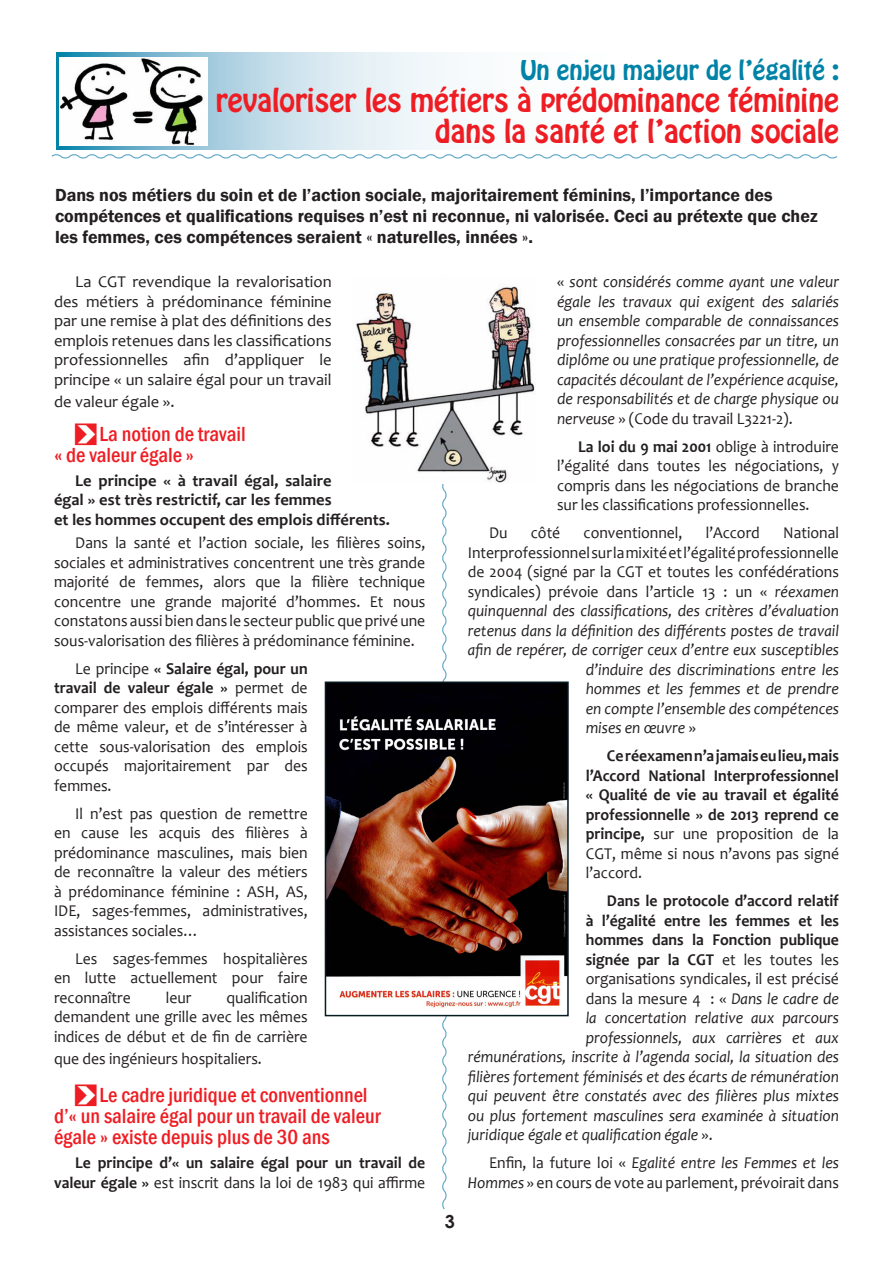
<style>
.page{position:relative;width:893px;height:1263px;background:#fff}
.page>*{position:absolute;margin:0;border:0;box-sizing:border-box;transform-origin:0 0}
.txt_courant_3_col{font:28.5px/31.5px "Hobo Std";color:#ee1d23;text-align:right}
.txt_courant_3_col-2{font:24px "Hobo Std";color:#0182a7}
.accroche_texte_coura{font:500 condensed 21px/21px "Franklin Gothic";color:#ee1d23}
.txt_courant_3_col-3{font:600 18px/21px "Franklin Gothic";color:#231f20}
.t1{font:700 18px "Century Gothic";color:#231f20}
.txt_courant_3_col-4{font:16.5px/19.5px "Candara";color:#231f20;text-align:justify;scale:.95 1}
.txt_courant_3_col-5{font:italic 16.5px/19.5px "Candara";color:#231f20;text-align:justify;scale:.95 1}
.txt_courant_3_col-6{font:700 16.5px/19.5px "Candara";color:#231f20;text-align:right;scale:.95 1}
.txt_courant_3_col-7{font:16.5px/19.5px "Candara";color:#231f20;text-align:justify}
.txt_courant_3_col-8{font:700 16.5px/19.5px "Candara";color:#231f20}
.s1{font-family:"Arrowstfb";font-weight:400;font-stretch:normal}
.s2{font-weight:700}
.s3{font-weight:400}
.s4{font-style:normal}
.s5{font-style:italic}
</style>
<div class="page">
<svg style="left:56px;top:53px;width:391px;height:97px"></svg>
<svg style="left:440px;top:484px;width:8px;height:726px"></svg>
<svg style="left:51px;top:154px;width:786px;height:5px"></svg>
<img style="left:328px;top:684px;width:238px;height:329px">
<div style="left:325px;top:681px;width:244px;height:335px;border:2px solid #061b21"></div>
<img style="left:356px;top:285px;width:179px;height:198px">
<img style="left:60px;top:58px;width:147px;height:88px">
<p class="txt_courant_3_col-2" style="left:520px;top:54px;width:320px">Un enjeu majeur de l’égalité :</p>
<p class="txt_courant_3_col" style="left:216px;top:85px;width:625px">revaloriser les métiers à prédominance féminine dans la santé et l’action sociale</p>
<p class="txt_courant_3_col-3" style="left:55px;top:185px;width:764px">Dans nos métiers du soin et de l’action sociale, majoritairement féminins, l’importance des compétences et qualifications requises n’est ni reconnue, ni valorisée. Ceci au prétexte que chez les femmes, ces compétences seraient « naturelles, innées ».</p>
<p class="txt_courant_3_col-7" style="left:54px;top:272px;width:279px;text-indent:21px">La CGT revendique la revalorisation des métiers à prédominance féminine par une remise à plat des définitions des emplois retenues dans les classifications professionnelles afin d’appliquer le principe « un salaire égal pour un travail</p>
<p class="txt_courant_3_col-7" style="left:54px;top:392px;width:122px">de valeur égale ».</p>
<p class="accroche_texte_coura" style="left:54px;top:423px;width:193px;text-indent:21px"><span class="s1">F</span>La notion de travail « de valeur égale »</p>
<p class="txt_courant_3_col-8" style="left:54px;top:470px;width:338px;text-indent:21px">Le principe « à travail égal, salaire<br>égal » est très restrictif, car les femmes<br>et les hommes occupent des emplois différents.</p>
<p class="txt_courant_3_col-4" style="left:54px;top:533px;width:392px;text-indent:21px">Dans la santé et l’action sociale, les filières soins, sociales et administratives concentrent une très grande majorité de femmes, alors que la filière technique concentre une grande majorité d’hommes. Et nous constatons aussi bien dans le secteur public que privé une sous-valorisation des filières à prédominance féminine.</p>
<p class="txt_courant_3_col-4" style="left:54px;top:659px;width:269px;text-indent:21px">Le principe <span class="s2">« Salaire égal, pour un travail de valeur égale »</span> permet de comparer des emplois différents mais de même valeur, et de s’intéresser à cette sous-valorisation des emplois occupés majoritairement par des femmes.</p>
<p class="txt_courant_3_col-4" style="left:54px;top:804px;width:269px;text-indent:21px">Il n’est pas question de remettre en cause les acquis des filières à prédominance masculines, mais bien de reconnaître la valeur des métiers à prédominance féminine : ASH, AS, IDE, sages-femmes, administratives, assistances sociales…</p>
<p class="txt_courant_3_col-4" style="left:54px;top:949px;width:269px;text-indent:21px">Les sages-femmes hospitalières en lutte actuellement pour faire reconnaître</p>
<p class="txt_courant_3_col-4" style="left:54px;top:988px;width:269px;text-indent:172px">qualification demandent une grille avec les mêmes indices de début et de fin de carrière</p>
<p class="txt_courant_3_col-4" style="left:54px;top:1049px;width:220px">que des ingénieurs hospitaliers.</p>
<p class="accroche_texte_coura" style="left:54px;top:1085px;width:328px;text-indent:21px"><span class="s1">F</span>Le cadre juridique et conventionnel d’« un salaire égal pour un travail de valeur égale » existe depuis plus de 30 ans</p>
<p class="txt_courant_3_col-6" style="left:54px;top:1153px;width:392px">Le principe d’« un salaire égal pour un travail de valeur égale » <span class="s3">est inscrit dans la loi de 1983 qui affirme</span></p>
<p class="txt_courant_3_col-4" style="left:166px;top:988px;width:28px">leur</p>
<p class="t1" style="left:445px;top:1208px;width:12px">3</p>
<p class="txt_courant_3_col-5" style="left:557px;top:272px;width:298px"><span class="s4">«</span> sont considérés comme ayant une valeur égale les travaux qui exigent des salariés un ensemble comparable de connaissances professionnelles consacrées par un titre, un diplôme ou une pratique professionnelle, de capacités découlant de l’expérience acquise, de responsabilités et de charge physique ou nerveuse <span class="s4">» (Code du travail L3221-2).</span></p>
<p class="txt_courant_3_col-4" style="left:557px;top:436px;width:298px;text-indent:21px"><span class="s2">La loi du 9 mai 2001</span> oblige à introduire l’égalité dans toutes les négociations, y compris dans les négociations de branche sur les classifications professionnelles.</p>
<p class="txt_courant_3_col-4" style="left:489px;top:523px;width:21px">Du</p>
<p class="txt_courant_3_col-4" style="left:531px;top:523px;width:33px">côté</p>
<p class="txt_courant_3_col-4" style="left:584px;top:523px;width:105px">conventionnel,</p>
<p class="txt_courant_3_col-4" style="left:706px;top:523px;width:58px">l’Accord</p>
<p class="txt_courant_3_col-4" style="left:783px;top:523px;width:60px">National</p>
<p class="txt_courant_3_col-4" style="left:468px;top:542px;width:392px">Interprofessionnel sur la mixité et l’égalité professionnelle</p>
<p class="txt_courant_3_col-4" style="left:468px;top:562px;width:392px">de 2004 (signé par la CGT et toutes les confédérations</p>
<p class="txt_courant_3_col-4" style="left:468px;top:581px;width:392px">syndicales) prévoie dans l’article 13 : un « <span class="s5">réexamen</span></p>
<p class="txt_courant_3_col-5" style="left:468px;top:601px;width:392px">quinquennal des classifications, des critères d’évaluation</p>
<p class="txt_courant_3_col-5" style="left:468px;top:620px;width:392px">retenus dans la définition des différents postes de travail</p>
<p class="txt_courant_3_col-5" style="left:468px;top:640px;width:392px">afin de repérer, de corriger ceux d’entre eux susceptibles</p>
<p class="txt_courant_3_col-5" style="left:586px;top:659px;width:268px">d’induire des discriminations entre les</p>
<p class="txt_courant_3_col-5" style="left:586px;top:679px;width:268px">hommes et les femmes et de prendre</p>
<p class="txt_courant_3_col-5" style="left:586px;top:698px;width:268px">en compte l’ensemble des compétences</p>
<p class="txt_courant_3_col-5" style="left:586px;top:718px;width:117px">mises en œuvre <span class="s4">»</span></p>
<p class="txt_courant_3_col-6" style="left:586px;top:746px;width:268px;text-align:justify;text-indent:21px">Ce réexamen n’a jamais eu lieu, mais l’Accord National Interprofessionnel « Qualité de vie au travail et égalité professionnelle » de 2013 reprend ce principe, <span class="s3">sur une proposition de la CGT, même si nous n’avons pas signé l’accord.</span></p>
<p class="txt_courant_3_col-6" style="left:607px;top:891px;width:246px">Dans le protocole d’accord relatif</p>
<p class="txt_courant_3_col-6" style="left:586px;top:910px;width:268px">à l’égalité entre les femmes et les</p>
<p class="txt_courant_3_col-6" style="left:586px;top:930px;width:268px">hommes dans la Fonction publique</p>
<p class="txt_courant_3_col-6" style="left:586px;top:949px;width:268px">signée par la CGT <span class="s3">et les toutes les</span></p>
<p class="txt_courant_3_col-4" style="left:586px;top:969px;width:268px">organisations syndicales, il est précisé</p>
<p class="txt_courant_3_col-4" style="left:586px;top:988px;width:268px">dans la mesure 4 : « <span class="s5">Dans le cadre de</span></p>
<p class="txt_courant_3_col-5" style="left:586px;top:1008px;width:268px">la concertation relative aux parcours</p>
<p class="txt_courant_3_col-5" style="left:586px;top:1027px;width:268px">professionnels, aux carrières et aux</p>
<p class="txt_courant_3_col-5" style="left:468px;top:1047px;width:392px">rémunérations, inscrite à l’agenda social, la situation des</p>
<p class="txt_courant_3_col-5" style="left:468px;top:1066px;width:392px">filières fortement féminisés et des écarts de rémunération</p>
<p class="txt_courant_3_col-5" style="left:468px;top:1086px;width:392px">qui peuvent être constatés avec des filières plus mixtes</p>
<p class="txt_courant_3_col-5" style="left:468px;top:1105px;width:392px">ou plus fortement masculines sera examinée à situation</p>
<p class="txt_courant_3_col-5" style="left:468px;top:1125px;width:259px">juridique égale et qualification égale <span class="s4">».</span></p>
<p class="txt_courant_3_col-4" style="left:468px;top:1153px;width:392px;text-align:right">Enfin, la future loi « <span class="s5">Egalité entre les Femmes et les<br>Hommes</span> » en cours de vote au parlement, prévoirait dans</p>
</div>
